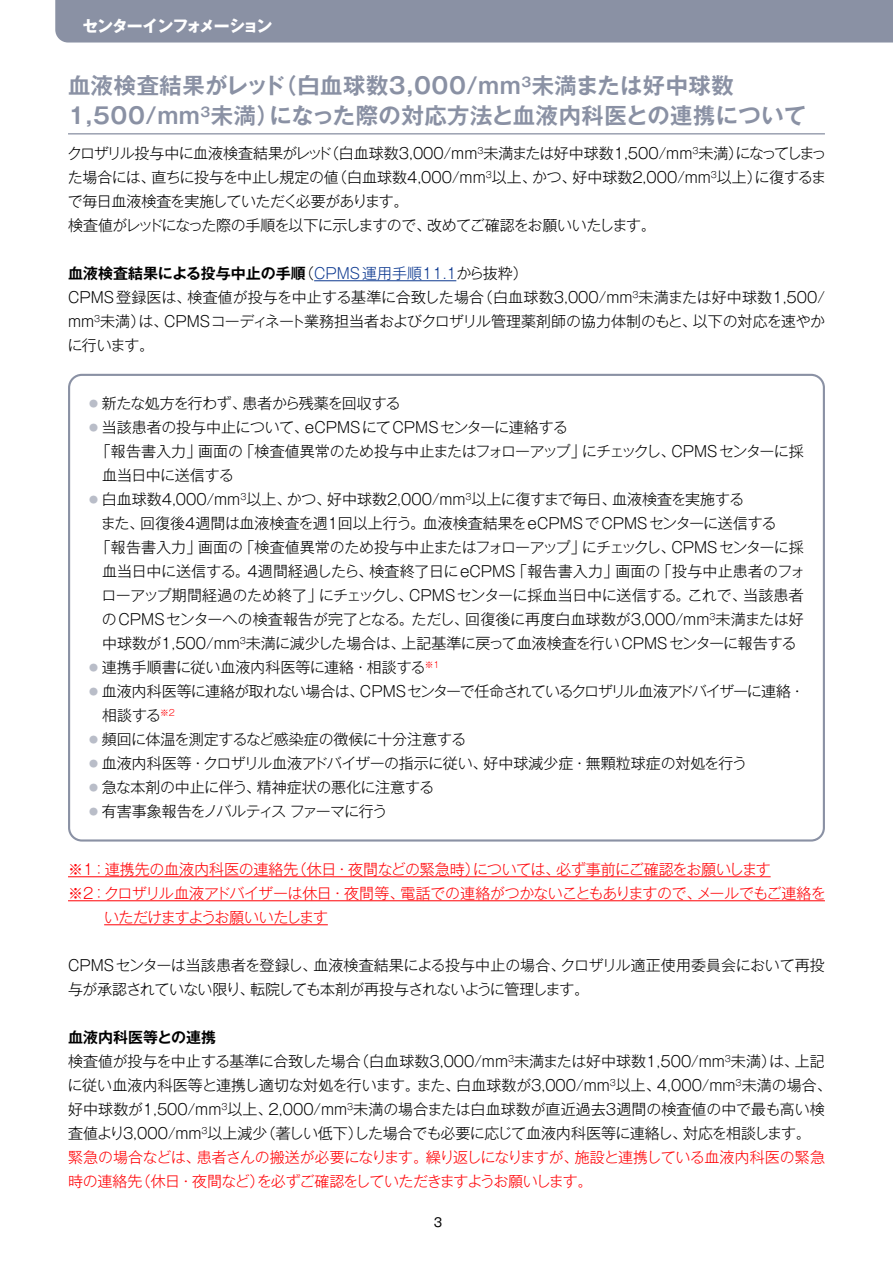
<style>
.page{position:relative;width:893px;height:1263px;background:#fff}
.page>*{position:absolute;margin:0;border:0;box-sizing:border-box;transform-origin:0 0}
.センター_見出し{font:700 22.35px/30px "Gothic MB101 Pro De";letter-spacing:.025em;color:#8a91a4}
.t1{font:700 15.9px "Gothic MB101 Pro";letter-spacing:-.07em;color:#fff}
.センター_小見出し{font:300 15px/24px "Gothic MB101 Pro";letter-spacing:-.005em;color:#000}
.本文{font:300 15px/24px "Gothic MB101 Pro";letter-spacing:-.03em;color:#000;text-align:justify}
.センター_小見出し-2{font:300 15px/24px "Gothic MB101 Pro";letter-spacing:-.03em;color:#ff0005}
.センター_小見出し-3{font:300 15px/24px "Gothic MB101 Pro";letter-spacing:-.025em;color:#000}
.センター_小見出し-4{font:300 15px/24px "Gothic MB101 Pro";letter-spacing:-.045em;color:#000}
.本文-2{font:700 15px "Gothic MB101 Pro De";color:#000}
.センター_小見出し-5{font:300 15px "Gothic MB101 Pro";letter-spacing:-.055em;color:#000}
.センター_小見出し-6{font:700 15px "Gothic MB101 Pro De";color:#000}
.t2{font:12.15px "Gothic MB101 Pro";color:#000}
.s1{font-family:"Gothic MB101 Pro";font-weight:300}
.s2{font-family:"Gothic MB101 Pro";font-weight:300;color:#0d3990}
.s3{font-size:9px;color:#b9bdc8}
</style>
<div class="page">
<div style="left:55px;top:0;width:838px;height:43px;background:#8a91a4"></div>
<hr style="left:68px;top:876px;width:703px;height:1px;background:#ff0005">
<hr style="left:68px;top:900px;width:757px;height:1px;background:#ff0005">
<hr style="left:104px;top:924px;width:224px;height:1px;background:#ff0005">
<hr style="left:68px;top:133px;width:757px;height:1px;background:#8a91a4">
<hr style="left:314px;top:280px;width:142px;height:1px;background:#0d3990">
<div style="left:68px;top:374px;width:757px;height:467px;border:2px solid #8a91a4;border-radius:13px"></div>
<p class="t1" style="left:82px;top:13px;width:192px">センターインフォメーション</p>
<p class="センター_見出し" style="left:68px;top:68px;width:740px">血液検査結果がレッド（白血球数3,000/mm<sup>3</sup>未満または好中球数<br>1,500/mm<sup>3</sup>未満）になった際の対応方法と血液内科医との連携について</p>
<p class="本文" style="left:67px;top:139px;width:761px">クロザリル投与中に血液検査結果がレッド（白血球数3,000/mm<sup>3</sup>未満または好中球数1,500/mm<sup>3</sup>未満）になってしまった場合には、直ちに投与を中止し規定の値（白血球数4,000/mm<sup>3</sup>以上、かつ、好中球数2,000/mm<sup>3</sup>以上）に復するまで毎日血液検査を実施していただく必要があります。</p>
<p class="本文" style="left:68px;top:211px;width:589px">検査値がレッドになった際の手順を以下に示しますので、改めてご確認をお願いいたします。</p>
<p class="本文-2" style="left:68px;top:260px;width:461px">血液検査結果による投与中止の手順<span class="s1">（</span><span class="s2">CPMS運用手順11.1</span><span class="s1">から抜粋）</span></p>
<p class="本文" style="left:67px;top:283px;width:759px">CPMS登録医は、検査値が投与を中止する基準に合致した場合（白血球数3,000/mm<sup>3</sup>未満または好中球数1,500/ mm<sup>3</sup>未満）は、CPMSコーディネート業務担当者およびクロザリル管理薬剤師の協力体制のもと、以下の対応を速やかに行います。</p>
<p class="センター_小見出し-4" style="left:89px;top:389px;width:313px"><span class="s3">●</span> 新たな処方を行わず、患者から残薬を回収する</p>
<p class="センター_小見出し" style="left:89px;top:413px;width:480px"><span class="s3">●</span> 当該患者の投与中止について、eCPMSにてCPMSセンターに連絡する</p>
<p class="センター_小見出し-3" style="left:102px;top:437px;width:703px;text-indent:-6px">「報告書入力」画面の「検査値異常のため投与中止またはフォローアップ」にチェックし、CPMSセンターに採血当日中に送信する</p>
<p class="センター_小見出し" style="left:89px;top:485px;width:657px"><span class="s3">●</span> 白血球数4,000/mm<sup>3</sup>以上、かつ、好中球数2,000/mm<sup>3</sup>以上に復すまで毎日、血液検査を実施する</p>
<p class="センター_小見出し" style="left:101px;top:509px;width:677px">また、回復後4週間は血液検査を週1回以上行う。血液検査結果をeCPMSでCPMSセンターに送信する</p>
<p class="センター_小見出し" style="left:96px;top:533px;width:711px;text-align:center">「報告書入力」画面の「検査値異常のため投与中止またはフォローアップ」にチェックし、CPMSセンターに採血当日中に送信する。4週間経過したら、検査終了日にeCPMS「報告書入力」画面の「投与中止患者のフォローアップ期間経過のため終了」にチェックし、CPMSセンターに採血当日中に送信する。これで、当該患者のCPMSセンターへの検査報告が完了となる。ただし、回復後に再度白血球数が3,000/mm<sup>3</sup>未満または好中球数が1,500/mm<sup>3</sup>未満に減少した場合は、上記基準に戻って血液検査を行いCPMSセンターに報告する</p>
<p class="センター_小見出し" style="left:89px;top:653px;width:352px"><span class="s3">●</span> 連携手順書に従い血液内科医等に連絡・相談する<sup>※1</sup></p>
<p class="センター_小見出し-4" style="left:102px;top:677px;width:704px;text-indent:-13px"><span class="s3">●</span> 血液内科医等に連絡が取れない場合は、CPMSセンターで任命されているクロザリル血液アドバイザーに連絡・相談する<sup>※2</sup></p>
<p class="センター_小見出し" style="left:89px;top:725px;width:379px"><span class="s3">●</span> 頻回に体温を測定するなど感染症の徴候に十分注意する</p>
<p class="センター_小見出し" style="left:89px;top:749px;width:659px"><span class="s3">●</span> 血液内科医等・クロザリル血液アドバイザーの指示に従い、好中球減少症・無顆粒球症の対処を行う</p>
<p class="センター_小見出し" style="left:89px;top:773px;width:347px"><span class="s3">●</span> 急な本剤の中止に伴う、精神症状の悪化に注意する</p>
<p class="センター_小見出し-5" style="left:89px;top:798px;width:300px"><span class="s3">●</span> 有害事象報告をノバルティス ファーマに行う</p>
<p class="センター_小見出し-2" style="left:68px;top:855px;width:704px">※1：連携先の血液内科医の連絡先（休日・夜間などの緊急時）については、必ず事前にご確認をお願いします</p>
<p class="センター_小見出し-2" style="left:104px;top:879px;width:723px;text-indent:-36px">※2：クロザリル血液アドバイザーは休日・夜間等、電話での連絡がつかないこともありますので、メールでもご連絡をいただけますようお願いいたします</p>
<p class="センター_小見出し-3" style="left:68px;top:951px;width:758px">CPMSセンターは当該患者を登録し、血液検査結果による投与中止の場合、クロザリル適正使用委員会において再投与が承認されていない限り、転院しても本剤が再投与されないように管理します。</p>
<p class="センター_小見出し-6" style="left:68px;top:1024px;width:150px">血液内科医等との連携</p>
<p class="センター_小見出し" style="left:67px;top:1047px;width:766px">検査値が投与を中止する基準に合致した場合（白血球数3,000/mm<sup>3</sup>未満または好中球数1,500/mm<sup>3</sup>未満）は、上記に従い血液内科医等と連携し適切な対処を行います。また、白血球数が3,000/mm<sup>3</sup>以上、4,000/mm<sup>3</sup>未満の場合、好中球数が1,500/mm<sup>3</sup>以上、2,000/mm<sup>3</sup>未満の場合または白血球数が直近過去3週間の検査値の中で最も高い検査値より3,000/mm<sup>3</sup>以上減少（著しい低下）した場合でも必要に応じて血液内科医等に連絡し、対応を相談します。</p>
<p class="センター_小見出し-2" style="left:68px;top:1143px;width:758px">緊急の場合などは、患者さんの搬送が必要になります。繰り返しになりますが、施設と連携している血液内科医の緊急時の連絡先（休日・夜間など）を必ずご確認をしていただきますようお願いします。</p>
<p class="t2" style="left:434px;top:1212px;width:10px">3</p>
</div>
